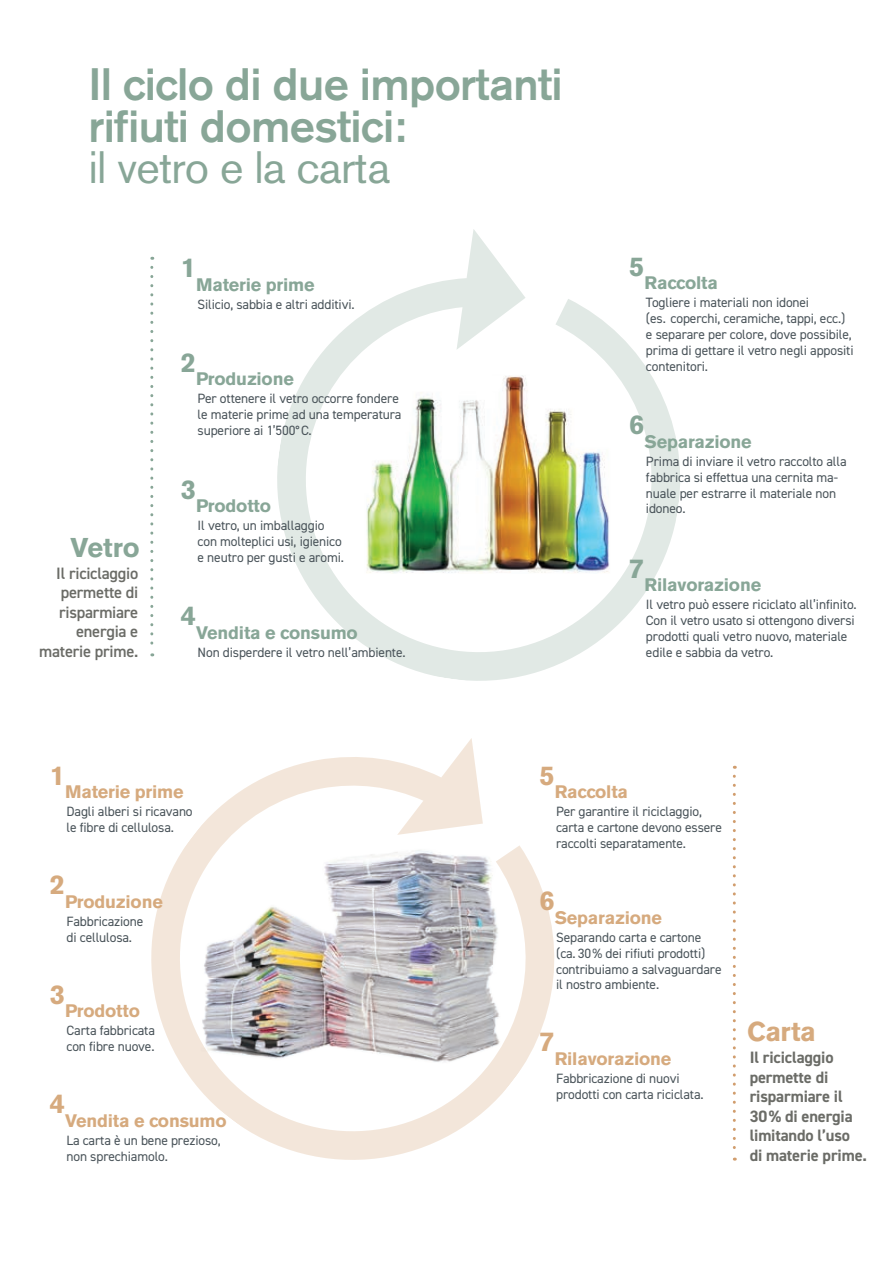
<style>
.page{position:relative;width:893px;height:1263px;background:#fff}
.page>*{position:absolute;margin:0;border:0;box-sizing:border-box;transform-origin:0 0}
.t1{font:500 45px/42px "Akzidenz Grotesk BE";letter-spacing:-.015em;color:#88a697}
.t2{font:45px "Akzidenz Grotesk BE";letter-spacing:-.015em;color:#88a697}
.t3{font:700 27px "Akzidenz Grotesk BE";color:#88a697}
.t4{font:700 27px "Akzidenz Grotesk BQ";color:#d6aa7e}
.t5{font:700 27px "Akzidenz Grotesk BE";letter-spacing:-.02em;color:#d6aa7e}
.t6{font:700 27px "Akzidenz Grotesk BQ";color:#88a697}
.t7{font:700 18px "Akzidenz Grotesk BE";letter-spacing:-.01em;color:#88a697}
.t8{font:700 18px "Akzidenz Grotesk BE";letter-spacing:-.01em;color:#d6aa7e}
.t9{font:700 16.5px/19.5px "DIN2014";letter-spacing:-.01em;color:#6b6c67}
.t10{font:600 16.5px/19.5px "DIN2014";letter-spacing:-.015em;color:#6b6c67;text-align:right}
.t11{font:13.5px/15.9px "DIN2014";letter-spacing:-.01em;color:#495359}
</style>
<div class="page">
<svg style="left:151px;top:738px;width:404px;height:422px"></svg>
<svg style="left:277px;top:229px;width:403px;height:452px"></svg>
<svg style="left:150px;top:267px;width:3px;height:389px"></svg>
<svg style="left:733px;top:776px;width:3px;height:384px"></svg>
<img style="left:190px;top:840px;width:328px;height:225px">
<img style="left:357px;top:374px;width:259px;height:200px">
<h1 class="t1" style="left:88px;top:62px;width:476px">Il ciclo di due importanti rifiuti domestici:</h1>
<h1 class="t2" style="left:88px;top:141px;width:303px">il vetro e la carta</h1>
<h2 class="t3" style="left:181px;top:252px;width:17px">1</h2>
<h3 class="t7" style="left:196px;top:274px;width:120px">Materie prime</h3>
<p class="t11" style="left:198px;top:296px;width:159px">Silicio, sabbia e altri additivi.</p>
<h2 class="t3" style="left:181px;top:347px;width:17px">2</h2>
<h3 class="t7" style="left:196px;top:369px;width:99px">Produzione</h3>
<h2 class="t3" style="left:71px;top:532px;width:71px">Vetro</h2>
<p class="t10" style="left:39px;top:563px;width:101px">Il riciclaggio permette di risparmiare energia e materie prime.</p>
<p class="t11" style="left:198px;top:390px;width:205px">Per ottenere il vetro occorre fondere le materie prime ad una temperatura superiore ai 1’500°C.</p>
<h2 class="t3" style="left:181px;top:474px;width:17px">3</h2>
<h3 class="t7" style="left:196px;top:496px;width:76px">Prodotto</h3>
<p class="t11" style="left:198px;top:517px;width:148px">Il vetro, un imballaggio con molteplici usi, igienico e neutro per gusti e aromi.</p>
<h2 class="t3" style="left:181px;top:600px;width:17px">4</h2>
<h3 class="t7" style="left:196px;top:622px;width:163px">Vendita e consumo</h3>
<p class="t11" style="left:198px;top:644px;width:210px">Non disperdere il vetro nell’ambiente.</p>
<h2 class="t6" style="left:629px;top:251px;width:17px">5</h2>
<h3 class="t7" style="left:644px;top:273px;width:75px">Raccolta</h3>
<p class="t11" style="left:646px;top:294px;width:209px">Togliere i materiali non idonei<br>(es. coperchi, ceramiche, tappi, ecc.) e separare per colore, dove possibile, prima di gettare il vetro negli appositi contenitori.</p>
<h2 class="t3" style="left:629px;top:409px;width:17px">6</h2>
<h3 class="t7" style="left:644px;top:431px;width:109px">Separazione</h3>
<p class="t11" style="left:646px;top:453px;width:202px">Prima di inviare il vetro raccolto alla fabbrica si effettua una cernita ma&shy;nuale per estrarre il materiale non idoneo.</p>
<h2 class="t3" style="left:629px;top:553px;width:17px">7</h2>
<h3 class="t7" style="left:644px;top:574px;width:118px">Rilavorazione</h3>
<p class="t11" style="left:646px;top:596px;width:212px">Il vetro può essere riciclato all’infinito.<br>Con il vetro usato si ottengono diversi prodotti quali vetro nuovo, materiale edile e sabbia da vetro.</p>
<h2 class="t4" style="left:50px;top:760px;width:17px">1</h2>
<h3 class="t8" style="left:65px;top:782px;width:120px">Materie prime</h3>
<p class="t11" style="left:67px;top:803px;width:128px">Dagli alberi si ricavano le fibre di cellulosa.</p>
<h2 class="t4" style="left:50px;top:869px;width:17px">2</h2>
<h3 class="t8" style="left:65px;top:891px;width:99px">Produzione</h3>
<p class="t11" style="left:67px;top:913px;width:78px">Fabbricazione di cellulosa.</p>
<h2 class="t4" style="left:50px;top:979px;width:17px">3</h2>
<h3 class="t8" style="left:65px;top:1000px;width:76px">Prodotto</h3>
<p class="t11" style="left:67px;top:1022px;width:90px">Carta fabbricata con fibre nuove.</p>
<h2 class="t4" style="left:50px;top:1088px;width:17px">4</h2>
<h3 class="t8" style="left:65px;top:1110px;width:163px">Vendita e consumo</h3>
<p class="t11" style="left:67px;top:1132px;width:156px">La carta è un bene prezioso, non sprechiamolo.</p>
<h2 class="t4" style="left:539px;top:760px;width:17px">5</h2>
<h3 class="t8" style="left:555px;top:782px;width:75px">Raccolta</h3>
<p class="t11" style="left:556px;top:803px;width:167px">Per garantire il riciclaggio, carta e cartone devono essere raccolti separatamente.</p>
<h2 class="t4" style="left:539px;top:885px;width:17px">6</h2>
<h3 class="t8" style="left:555px;top:907px;width:109px">Separazione</h3>
<p class="t11" style="left:556px;top:929px;width:167px">Separando carta e cartone (ca. 30% dei rifiuti prodotti) contribuiamo a salvaguardare il nostro ambiente.</p>
<h2 class="t4" style="left:539px;top:1026px;width:17px">7</h2>
<h3 class="t8" style="left:555px;top:1048px;width:118px">Rilavorazione</h3>
<p class="t11" style="left:556px;top:1070px;width:149px">Fabbricazione di nuovi prodotti con carta riciclata.</p>
<h2 class="t5" style="left:747px;top:1016px;width:70px">Carta</h2>
<p class="t9" style="left:750px;top:1047px;width:119px">Il riciclaggio permette di risparmiare il<br>30% di energia limitando l’uso di materie prime.</p>
</div>
